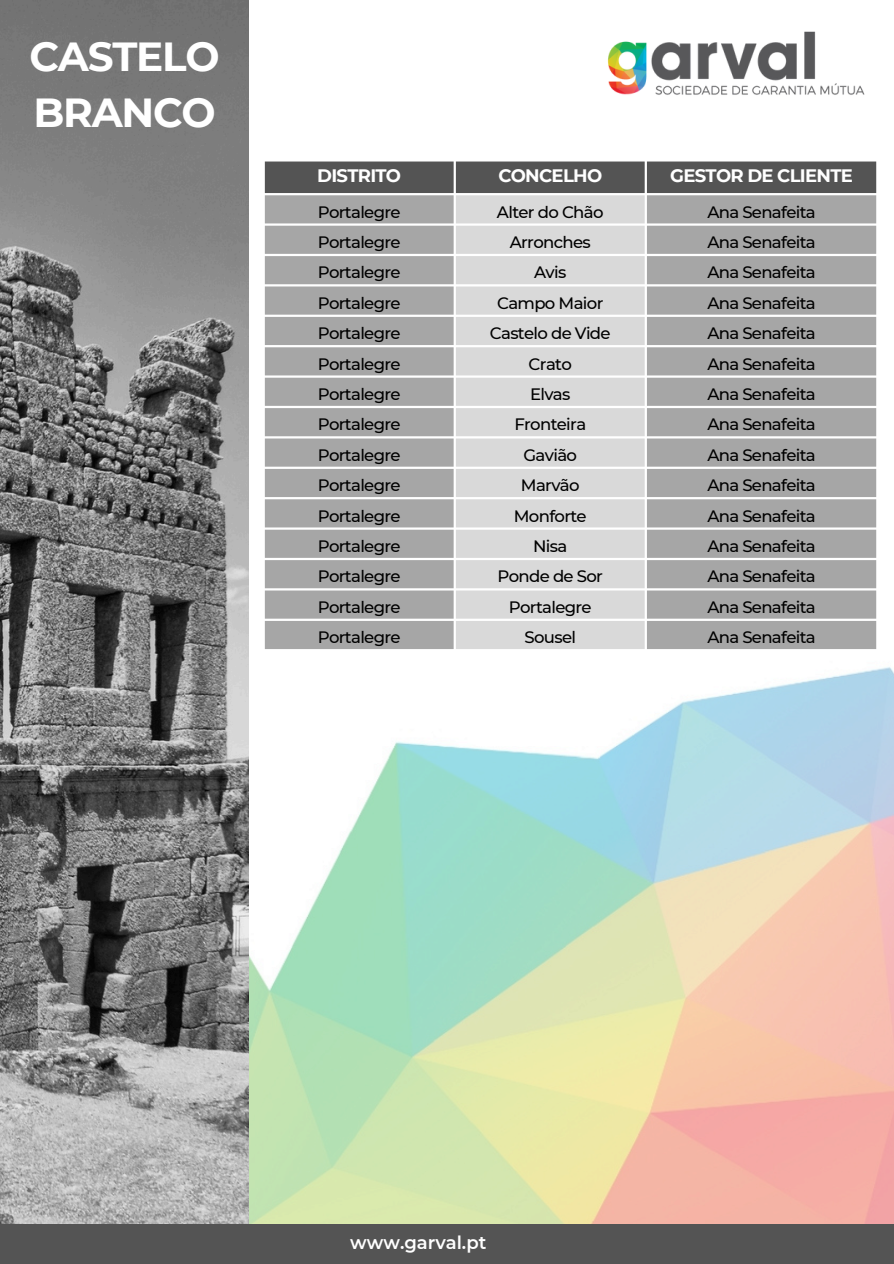
<style>
.page{position:relative;width:894px;height:1264px;background:#fff}
.page>*{position:absolute;margin:0;border:0;box-sizing:border-box;transform-origin:0 0}
.t1{font:700 40.5px/56.2px "Montserrat";letter-spacing:-.03em;color:#fff}
.t2{font:700 18px "Montserrat";letter-spacing:-.04em;color:#fff}
.t3{font:600 18px "Montserrat";color:#fff}
.t4{font:500 16.5px "Montserrat";letter-spacing:-.04em;color:#000}
</style>
<div class="page">
<img style="left:0;top:0;width:249px;height:1224px">
<img style="left:607px;top:31px;width:258px;height:64px">
<div style="left:265px;top:161px;width:610px;height:32px;background:#545454"></div>
<svg style="left:265px;top:195px;width:610px;height:454px;background:#adadad"></svg>
<svg style="left:456px;top:195px;width:188px;height:454px;background:#dbdbdb"></svg>
<div style="left:0;top:1224px;width:893px;height:39px;background:#545454"></div>
<p class="t1" style="left:29px;top:28px;width:192px">CASTELO<br>BRANCO</p>
<p class="t2" style="left:317px;top:164px;width:85px">DISTRITO</p>
<h1 class="t2" style="left:498px;top:164px;width:105px">CONCELHO</h1>
<p class="t2" style="left:670px;top:164px;width:184px">GESTOR DE CLIENTE</p>
<p class="t4" style="left:318px;top:202px;width:84px">Portalegre</p>
<p class="t4" style="left:497px;top:202px;width:108px">Alter do Chão</p>
<p class="t4" style="left:707px;top:202px;width:110px">Ana Senafeita</p>
<p class="t4" style="left:318px;top:232px;width:84px">Portalegre</p>
<p class="t4" style="left:509px;top:232px;width:83px">Arronches</p>
<p class="t4" style="left:707px;top:232px;width:110px">Ana Senafeita</p>
<p class="t4" style="left:318px;top:262px;width:84px">Portalegre</p>
<p class="t4" style="left:534px;top:262px;width:34px">Avis</p>
<p class="t4" style="left:707px;top:262px;width:110px">Ana Senafeita</p>
<p class="t4" style="left:318px;top:293px;width:84px">Portalegre</p>
<p class="t4" style="left:497px;top:293px;width:108px">Campo Maior</p>
<p class="t4" style="left:707px;top:293px;width:110px">Ana Senafeita</p>
<p class="t4" style="left:318px;top:323px;width:84px">Portalegre</p>
<p class="t4" style="left:489px;top:323px;width:122px">Castelo de Vide</p>
<p class="t4" style="left:707px;top:323px;width:110px">Ana Senafeita</p>
<p class="t4" style="left:318px;top:354px;width:84px">Portalegre</p>
<p class="t4" style="left:528px;top:354px;width:45px">Crato</p>
<p class="t4" style="left:707px;top:354px;width:110px">Ana Senafeita</p>
<p class="t4" style="left:318px;top:384px;width:84px">Portalegre</p>
<p class="t4" style="left:530px;top:384px;width:42px">Elvas</p>
<p class="t4" style="left:707px;top:384px;width:110px">Ana Senafeita</p>
<p class="t4" style="left:318px;top:414px;width:84px">Portalegre</p>
<p class="t4" style="left:514px;top:414px;width:73px">Fronteira</p>
<p class="t4" style="left:707px;top:414px;width:110px">Ana Senafeita</p>
<p class="t4" style="left:318px;top:445px;width:84px">Portalegre</p>
<p class="t4" style="left:523px;top:445px;width:55px">Gavião</p>
<p class="t4" style="left:707px;top:445px;width:110px">Ana Senafeita</p>
<p class="t4" style="left:318px;top:475px;width:84px">Portalegre</p>
<p class="t4" style="left:521px;top:475px;width:60px">Marvão</p>
<p class="t4" style="left:707px;top:475px;width:110px">Ana Senafeita</p>
<p class="t4" style="left:318px;top:505px;width:84px">Portalegre</p>
<p class="t4" style="left:513px;top:505px;width:74px">Monforte</p>
<p class="t4" style="left:707px;top:505px;width:110px">Ana Senafeita</p>
<p class="t4" style="left:318px;top:536px;width:84px">Portalegre</p>
<p class="t4" style="left:533px;top:536px;width:36px">Nisa</p>
<p class="t4" style="left:707px;top:536px;width:110px">Ana Senafeita</p>
<p class="t4" style="left:318px;top:566px;width:84px">Portalegre</p>
<p class="t4" style="left:497px;top:566px;width:107px">Ponde de Sor</p>
<p class="t4" style="left:707px;top:566px;width:110px">Ana Senafeita</p>
<p class="t4" style="left:318px;top:597px;width:84px">Portalegre</p>
<p class="t4" style="left:508px;top:597px;width:84px">Portalegre</p>
<p class="t4" style="left:707px;top:597px;width:110px">Ana Senafeita</p>
<p class="t4" style="left:318px;top:627px;width:84px">Portalegre</p>
<p class="t4" style="left:524px;top:627px;width:53px">Sousel</p>
<p class="t4" style="left:707px;top:627px;width:110px">Ana Senafeita</p>
<p class="t3" style="left:350px;top:1231px;width:137px">www.garval.pt</p>
</div>
